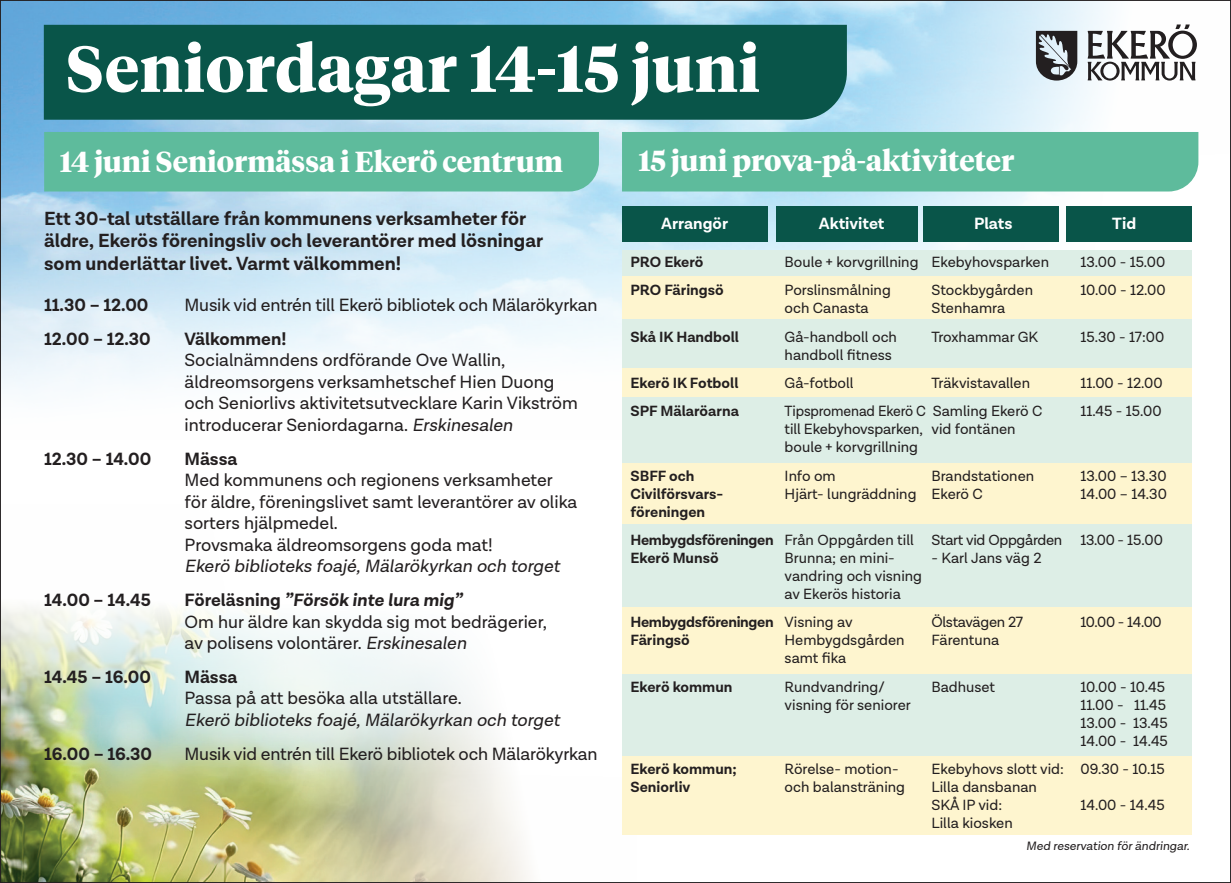
<style>
.page{position:relative;width:1231px;height:883px;background:#fff}
.page>*{position:absolute;margin:0;border:0;box-sizing:border-box;transform-origin:0 0}
.t1{font:700 64.75px "Tiempos Headline";letter-spacing:.01em;color:#fff}
.t2{font:700 28.88px "Tiempos Headline";color:#fff}
.t3{font:700 19.25px/22.8px "Lota Grotesque";color:#231f20}
.t4{font:18.03px/21.5px "Lota Grotesque";color:#231f20}
.t5{font:700 18.03px "Lota Grotesque";color:#231f20}
.t6{font:italic 18.03px "Lota Grotesque";color:#231f20}
.t7{font:700 16.45px "Lota Grotesque";color:#fff}
.t8{font:15.05px/18px "Lota Grotesque";color:#231f20}
.t9{font:700 15.05px "Lota Grotesque";color:#231f20}
.t10{font:15.05px/28.3px "Lota Grotesque";letter-spacing:-.02em;color:#231f20}
.t11{font:15.05px "Lota Grotesque";color:#231f20;scale:.95 1}
.t12{font:700 15.05px "Lota Grotesque";letter-spacing:-.02em;color:#231f20}
.t13{font:12.25px "Lota Grotesque";color:#231f20}
.s1{font-style:italic}
.s2{font-weight:700}
.s3{font-weight:400}
</style>
<div class="page">
<img style="left:2px;top:2px;width:1197px;height:437px">
<img style="left:2px;top:606px;width:528px;height:275px">
<div style="left:44px;top:25px;width:802px;height:95px;background:#095549"></div>
<div style="left:622px;top:132px;width:576px;height:60px;background:#5ebb9c"></div>
<div style="left:44px;top:132px;width:555px;height:60px;background:#5ebb9c"></div>
<div style="left:622px;top:250px;width:569px;height:573px;background:#ddeee6"></div>
<div style="left:622px;top:206px;width:145px;height:35px;background:#095549"></div>
<div style="left:776px;top:206px;width:141px;height:35px;background:#095549"></div>
<div style="left:922px;top:206px;width:136px;height:35px;background:#095549"></div>
<div style="left:1065px;top:206px;width:126px;height:35px;background:#095549"></div>
<div style="left:622px;top:276px;width:569px;height:43px;background:#fef5cf"></div>
<div style="left:622px;top:368px;width:569px;height:28px;background:#fef5cf"></div>
<div style="left:622px;top:463px;width:569px;height:61px;background:#fef5cf"></div>
<div style="left:622px;top:608px;width:569px;height:66px;background:#fef5cf"></div>
<div style="left:622px;top:756px;width:569px;height:79px;background:#fef5cf"></div>
<svg style="left:1035px;top:31px;width:42px;height:50px;background:#6d7175"></svg>
<svg style="left:1087px;top:25px;width:109px;height:56px"></svg>
<h1 class="t1" style="left:66px;top:24px;width:695px">Seniordagar 14-15 juni</h1>
<h2 class="t2" style="left:60px;top:142px;width:504px">14 juni Seniormässa i Ekerö centrum</h2>
<h2 class="t2" style="left:638px;top:141px;width:377px">15 juni prova-på-aktiviteter</h2>
<p class="t3" style="left:44px;top:207px;width:500px">Ett 30-tal utställare från kommunens verksamheter för äldre, Ekerös föreningsliv och leverantörer med lösningar som underlättar livet. Varmt välkommen!</p>
<p class="t5" style="left:44px;top:295px;width:106px">11.30 – 12.00</p>
<p class="t4" style="left:184px;top:295px;width:414px">Musik vid entrén till Ekerö bibliotek och Mälarökyrkan</p>
<p class="t5" style="left:44px;top:328px;width:108px">12.00 – 12.30</p>
<p class="t5" style="left:184px;top:328px;width:103px">Välkommen!</p>
<p class="t4" style="left:184px;top:350px;width:395px">Socialnämndens ordförande Ove Wallin, äldreomsorgens verksamhetschef Hien Duong och Seniorlivs aktivitetsutvecklare Karin Vikström introducerar Seniordagarna. <span class="s1">Erskinesalen</span></p>
<p class="t5" style="left:44px;top:448px;width:109px">12.30 – 14.00</p>
<p class="t5" style="left:184px;top:448px;width:55px">Mässa</p>
<p class="t4" style="left:184px;top:470px;width:394px">Med kommunens och regionens verksamheter för äldre, föreningslivet samt leverantörer av olika sorters hjälpmedel.<br>Provsmaka äldreomsorgens goda mat!</p>
<p class="t6" style="left:184px;top:556px;width:380px">Ekerö biblioteks foajé,Mälarökyrkan och torget</p>
<p class="t5" style="left:44px;top:590px;width:108px">14.00 – 14.45</p>
<p class="t5" style="left:184px;top:590px;width:282px">Föreläsning ”Försök inte lura mig”</p>
<p class="t4" style="left:184px;top:611px;width:364px">Om hur äldre kan skydda sig mot bedrägerier, av polisens volontärer. <span class="s1">Erskinesalen</span></p>
<p class="t5" style="left:44px;top:667px;width:108px">14.45 – 16.00</p>
<p class="t5" style="left:184px;top:667px;width:55px">Mässa</p>
<p class="t4" style="left:184px;top:688px;width:279px">Passa på att besöka alla utställare.</p>
<p class="t6" style="left:184px;top:710px;width:380px">Ekerö biblioteks foajé,Mälarökyrkan och torget</p>
<p class="t5" style="left:44px;top:743px;width:109px">16.00 – 16.30</p>
<p class="t4" style="left:184px;top:743px;width:414px">Musik vid entrén till Ekerö bibliotek och Mälarökyrkan</p>
<p class="t7" style="left:661px;top:214px;width:68px">Arrangör</p>
<p class="t7" style="left:818px;top:214px;width:67px">Aktivitet</p>
<p class="t7" style="left:973px;top:214px;width:40px">Plats</p>
<p class="t7" style="left:1112px;top:214px;width:25px">Tid</p>
<p class="t9" style="left:630px;top:253px;width:74px">PRO Ekerö</p>
<p class="t8" style="left:784px;top:253px;width:266px">Boule + korvgrillning Ekebyhovsparken</p>
<p class="t8" style="left:1080px;top:253px;width:86px">13.00 - 15.00</p>
<p class="t9" style="left:630px;top:282px;width:95px">PRO Färingsö</p>
<p class="t8" style="left:784px;top:282px;width:108px">Porslinsmålning</p>
<p class="t8" style="left:931px;top:282px;width:103px">Stockbygården</p>
<p class="t8" style="left:1080px;top:282px;width:86px">10.00 - 12.00</p>
<p class="t8" style="left:784px;top:300px;width:86px">och Canasta</p>
<p class="t8" style="left:931px;top:300px;width:75px">Stenhamra</p>
<p class="t9" style="left:630px;top:328px;width:110px">Skå IK Handboll</p>
<p class="t8" style="left:784px;top:328px;width:114px">Gå-handboll och</p>
<p class="t8" style="left:931px;top:328px;width:108px">Troxhammar GK</p>
<p class="t8" style="left:1080px;top:328px;width:85px">15.30 - 17:00</p>
<p class="t8" style="left:784px;top:346px;width:109px">handboll fitness</p>
<p class="t9" style="left:630px;top:374px;width:109px">Ekerö IK Fotboll</p>
<p class="t8" style="left:784px;top:374px;width:70px">Gå-fotboll</p>
<p class="t8" style="left:931px;top:374px;width:100px">Träkvistavallen</p>
<p class="t8" style="left:1080px;top:374px;width:84px">11.00 - 12.00</p>
<p class="t9" style="left:630px;top:403px;width:110px">SPF Mälaröarna</p>
<p class="t11" style="left:784px;top:403px;width:273px">Tipspromenad Ekerö C Samling Ekerö C</p>
<p class="t8" style="left:1080px;top:403px;width:82px">11.45 - 15.00</p>
<p class="t8" style="left:784px;top:421px;width:232px">till Ekebyhovsparken, vid fontänen boule + korvgrillning</p>
<p class="t9" style="left:630px;top:467px;width:65px">SBFF och</p>
<p class="t8" style="left:784px;top:467px;width:53px">Info om</p>
<p class="t8" style="left:931px;top:467px;width:104px">Brandstationen</p>
<p class="t8" style="left:1080px;top:467px;width:87px">13.00 – 13.30</p>
<p class="t9" style="left:630px;top:485px;width:94px">Civilförsvars-</p>
<p class="t8" style="left:784px;top:485px;width:200px">Hjärt- lungräddning Ekerö C</p>
<p class="t8" style="left:1080px;top:485px;width:88px">14.00 – 14.30</p>
<p class="t10" style="left:630px;top:498px;width:534px"><span class="s2">föreningen<br>Hembygdsföreningen</span> Från Oppgården till Start vid Oppgården 13.00 - 15.00</p>
<p class="t9" style="left:630px;top:549px;width:90px">Ekerö Munsö</p>
<p class="t8" style="left:784px;top:549px;width:112px">Brunna; en mini-</p>
<p class="t8" style="left:931px;top:549px;width:111px">- Karl Jans väg 2</p>
<p class="t8" style="left:784px;top:567px;width:139px">vandring och visning av Ekerös historia</p>
<p class="t12" style="left:630px;top:614px;width:223px">Hembygdsföreningen <span class="s3">Visning av</span></p>
<p class="t10" style="left:931px;top:609px;width:93px">Ölstavägen 27</p>
<p class="t8" style="left:1080px;top:614px;width:83px">10.00 - 14.00</p>
<p class="t9" style="left:630px;top:632px;width:61px">Färingsö</p>
<p class="t8" style="left:784px;top:632px;width:121px">Hembygdsgården</p>
<p class="t8" style="left:931px;top:632px;width:69px">Färentuna</p>
<p class="t8" style="left:784px;top:650px;width:63px">samt fika</p>
<p class="t9" style="left:630px;top:678px;width:103px">Ekerö kommun</p>
<p class="t8" style="left:784px;top:678px;width:102px">Rundvandring/</p>
<p class="t8" style="left:931px;top:678px;width:65px">Badhuset</p>
<p class="t8" style="left:1080px;top:678px;width:86px">10.00 - 10.45</p>
<p class="t8" style="left:784px;top:696px;width:128px">visning för seniorer</p>
<p class="t8" style="left:1080px;top:696px;width:89px">11.00 - 11.45<br>13.00 - 13.45<br>14.00 - 14.45</p>
<p class="t9" style="left:630px;top:760px;width:108px">Ekerö kommun;</p>
<p class="t8" style="left:784px;top:760px;width:115px">Rörelse- motion-</p>
<p class="t8" style="left:931px;top:760px;width:235px">Ekebyhovs slott vid: 09.30 - 10.15</p>
<p class="t9" style="left:630px;top:778px;width:61px">Seniorliv</p>
<p class="t8" style="left:784px;top:778px;width:122px">och balansträning</p>
<p class="t8" style="left:931px;top:778px;width:107px">Lilla dansbanan<br>SKÅ IP vid:</p>
<p class="t8" style="left:1080px;top:796px;width:86px">14.00 - 14.45</p>
<p class="t8" style="left:931px;top:814px;width:83px">Lilla kiosken</p>
<p class="t13" style="left:1026px;top:839px;width:167px">Med reservation för ändringar.</p>
</div>
